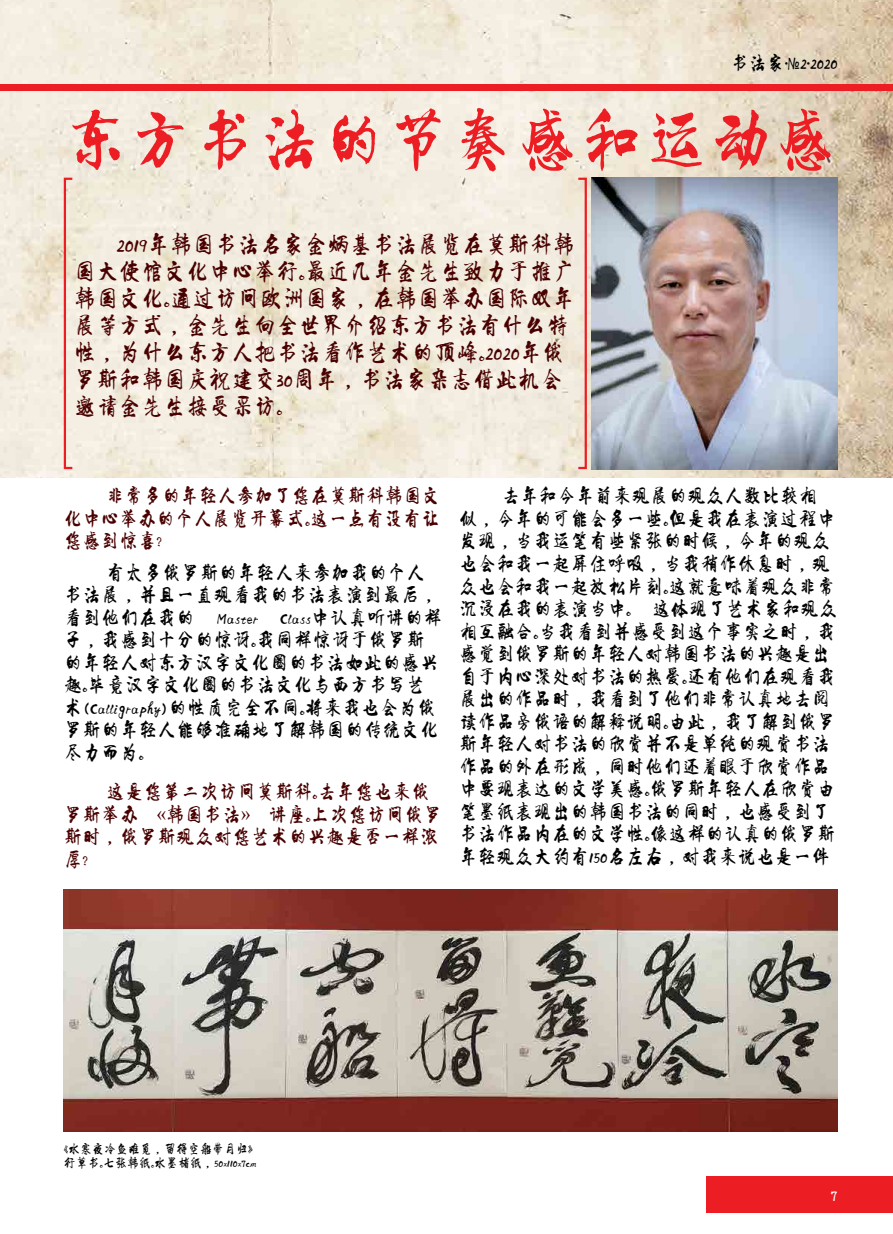
<style>
.page{position:relative;width:893px;height:1234px;background:#fff}
.page>*{position:absolute;margin:0;border:0;box-sizing:border-box;transform-origin:0 0}
.t1{font:64.5px "Li Xu Ke";color:#ed1d24}
.t2{font:22.5px/27px "Li Xu Ke";color:#490000}
.t3{font:18.75px/22.5px "Li Xu Ke";color:#000}
.t4{font:18.75px/22.5px "Li Xu Ke";color:#490000;text-align:justify}
.t5{font:18px "Li Xu Ke";color:#000}
.t6{font:18px "Li Xu Ke";color:#fff}
.t7{font:12px/13.5px "Li Xu Ke";color:#000}
</style>
<div class="page">
<img style="left:0;top:0;width:893px;height:478px">
<div style="left:64px;top:178px;width:9px;height:291px;border:2px solid #ed1d24"></div>
<div style="left:577px;top:178px;width:10px;height:291px;border:2px solid #ed1d24"></div>
<img style="left:591px;top:178px;width:247px;height:291px">
<img style="left:64px;top:889px;width:774px;height:242px">
<div style="left:706px;top:1176px;width:187px;height:36px;background:#ed1d24"></div>
<div style="left:0;top:84px;width:893px;height:6px;background:#ed1d24"></div>
<p class="t5" style="left:731px;top:52px;width:108px">书法家•№2•2020</p>
<h1 class="t1" style="left:64px;top:103px;width:776px">东方书法的节奏感和运动感</h1>
<p class="t2" style="left:74px;top:231px;width:503px;text-indent:43px">2019年韩国书法名家金炳基书法展览在莫斯科韩国大使馆文化中心举行。最近几年金先生致力于推广韩国文化。通过访问欧洲国家，在韩国举办国际双年展等方式，金先生向全世界介绍东方书法有什么特性，为什么东方人把书法看作艺术的顶峰。2020年俄罗斯和韩国庆祝建交30周年，书法家杂志借此机会邀请金先生接受采访。</p>
<p class="t4" style="left:64px;top:485px;width:378px;text-indent:43px">非常多的年轻人参加了您在莫斯科韩国文化中心举办的个人展览开幕式。这一点有没有让您感到惊喜?</p>
<p class="t3" style="left:64px;top:561px;width:380px;text-indent:43px">有太多俄罗斯的年轻人来参加我的个人书法展，并且一直观看我的书法表演到最后，看到他们在我的 Master Class中认真听讲的样子，我感到十分的惊讶。我同样惊讶于俄罗斯的年轻人对东方汉字文化圈的书法如此的感兴趣。毕竟汉字文化圈的书法文化与西方书写艺术(Calligraphy)的性质完全不同。将来我也会为俄罗斯的年轻人能够准确地了解韩国的传统文化尽力而为。</p>
<p class="t4" style="left:64px;top:780px;width:380px;text-align:left;text-indent:43px">这是您第二次访问莫斯科。去年您也来俄罗斯举办 «韩国书法» 讲座。上次您访问俄罗斯时，俄罗斯观众对您艺术的兴趣是否一样浓厚?</p>
<p class="t3" style="left:459px;top:485px;width:380px;text-indent:43px">去年和今年前来观展的观众人数比较相似，今年的可能会多一些。但是我在表演过程中发现，当我运笔有些紧张的时候，今年的观众也会和我一起屏住呼吸，当我稍作休息时，观众也会和我一起放松片刻。这就意味着观众非常沉浸在我的表演当中。 这体现了艺术家和观众相互融合。当我看到并感受到这个事实之时，我感觉到俄罗斯的年轻人对韩国书法的兴趣是出自于内心深处对书法的热爱。还有他们在观看我展出的作品时，我看到了他们非常认真地去阅读作品旁俄语的解释说明。由此，我了解到俄罗斯年轻人对书法的欣赏并不是单纯的观赏书法作品的外在形成，同时他们还着眼于欣赏作品中要现表达的文学美感。俄罗斯年轻人在欣赏由笔墨纸表现出的韩国书法的同时，也感受到了书法作品内在的文学性。像这样的认真的俄罗斯年轻观众大约有150名左右，对我来说也是一件</p>
<p class="t7" style="left:64px;top:1142px;width:194px">《水寒夜冷鱼难觅，留得空船带月归》行草书。七张韩纸。水墨楮纸，50x110x7cm</p>
<p class="t6" style="left:831px;top:1184px;width:8px">7</p>
</div>
